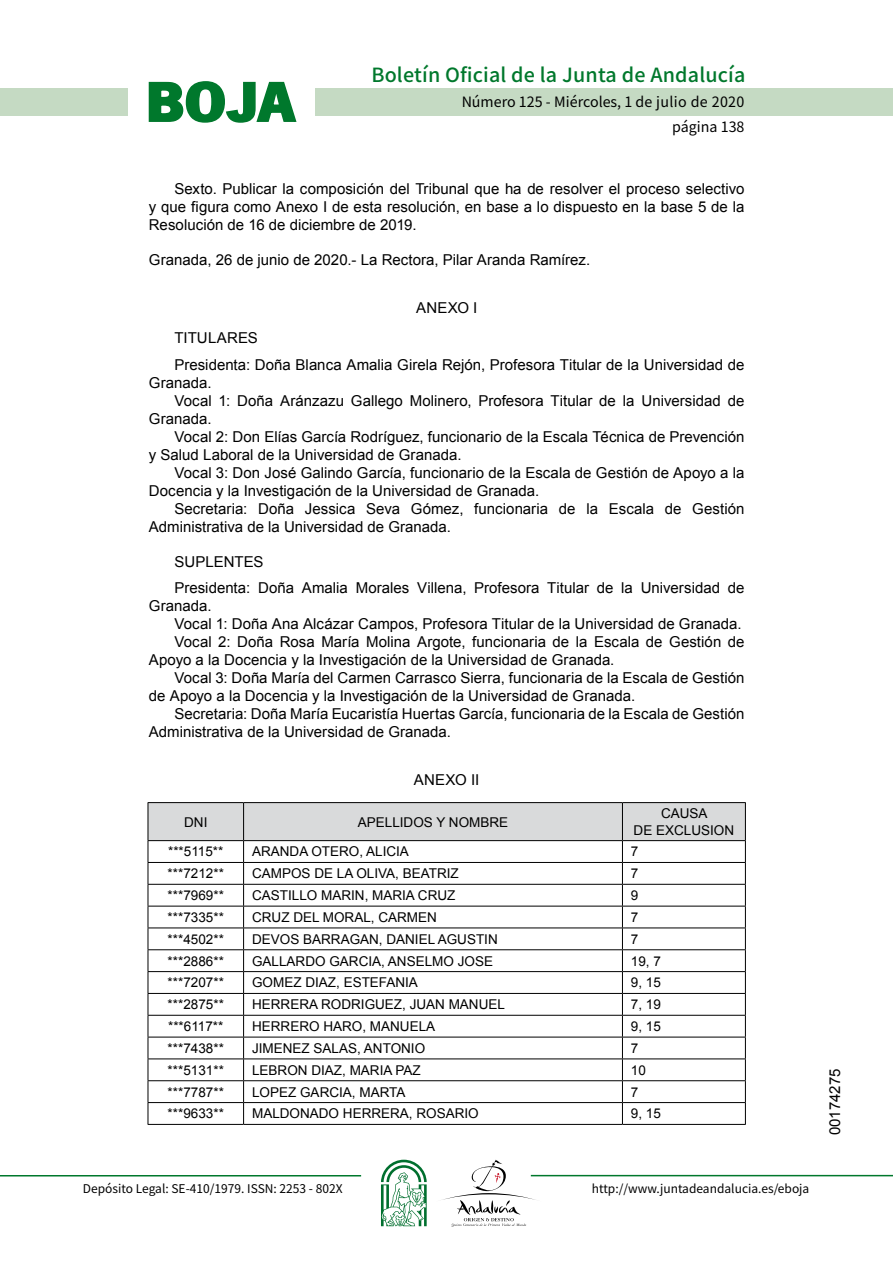
<style>
.page{position:relative;width:893px;height:1263px;background:#fff}
.page>*{position:absolute;margin:0;border:0;box-sizing:border-box;transform-origin:0 0}
.t1{font:700 57.75px "News Got T";color:#00782c;scale:1.14 1}
.t2{font:500 19.5px "Noto Sans HK";letter-spacing:.01em;color:#00782c}
.t3{font:15px/18px "Arial";color:#000}
.t4{font:14.25px/24.5px "Noto Sans HK";color:#000;text-align:right}
.t5{font:13.5px/16.2px "Arial";color:#000;text-align:center}
.t6{font:12px "Noto Sans HK";color:#000}
</style>
<div class="page">
<div style="left:315px;top:88px;width:577px;height:28px;background:#c5dac3"></div>
<div style="left:0;top:88px;width:128px;height:28px;background:#c5dac3"></div>
<hr style="left:0;top:1175px;width:361px;height:2px;background:#00782c">
<hr style="left:531px;top:1175px;width:361px;height:1px;background:#00782c">
<svg style="left:148px;top:81px;width:149px;height:42px"></svg>
<svg style="left:442px;top:1160px;width:100px;height:67px"></svg>
<svg style="left:381px;top:1160px;width:45px;height:66px"></svg>
<hr style="left:148px;top:802px;width:95px;height:1px;background:#000">
<hr style="left:243px;top:802px;width:379px;height:1px;background:#000">
<hr style="left:622px;top:802px;width:123px;height:1px;background:#000">
<svg style="left:148px;top:803px;width:598px;height:321px"></svg>
<hr style="left:148px;top:1124px;width:95px;height:1px;background:#000">
<hr style="left:243px;top:1124px;width:379px;height:1px;background:#000">
<hr style="left:622px;top:1124px;width:123px;height:1px;background:#000">
<h1 class="t1" style="left:145px;top:68px;width:133px">BOJA</h1>
<h2 class="t2" style="left:371px;top:64px;width:375px">Boletín Oficial de la Junta de Andalucía</h2>
<p class="t4" style="left:461px;top:90px;width:284px">Número 125 - Miércoles, 1 de julio de 2020 página 138</p>
<p class="t3" style="left:149px;top:180px;width:597px;text-align:justify;text-indent:26px">Sexto. Publicar la composición del Tribunal que ha de resolver el proceso selectivo y que figura como Anexo I de esta resolución, en base a lo dispuesto en la base 5 de la Resolución de 16 de diciembre de 2019.</p>
<p class="t3" style="left:149px;top:251px;width:443px">Granada, 26 de junio de 2020.- La Rectora, Pilar Aranda Ramírez.</p>
<p class="t3" style="left:416px;top:299px;width:63px">ANEXO I</p>
<p class="t3" style="left:174px;top:325px;width:571px;line-height:26.5px">TITULARES<br>Presidenta: Doña Blanca Amalia Girela Rejón, Profesora Titular de la Universidad de</p>
<p class="t3" style="left:149px;top:374px;width:64px">Granada.</p>
<p class="t3" style="left:174px;top:392px;width:571px">Vocal 1: Doña Aránzazu Gallego Molinero, Profesora Titular de la Universidad de</p>
<p class="t3" style="left:149px;top:410px;width:64px">Granada.</p>
<p class="t3" style="left:174px;top:428px;width:571px">Vocal 2: Don Elías García Rodríguez, funcionario de la Escala Técnica de Prevención</p>
<p class="t3" style="left:149px;top:446px;width:314px">y Salud Laboral de la Universidad de Granada.</p>
<p class="t3" style="left:174px;top:464px;width:571px">Vocal 3: Don José Galindo García, funcionario de la Escala de Gestión de Apoyo a la</p>
<p class="t3" style="left:149px;top:482px;width:392px">Docencia y la Investigación de la Universidad de Granada.</p>
<p class="t3" style="left:174px;top:500px;width:571px">Secretaria: Doña Jessica Seva Gómez, funcionaria de la Escala de Gestión</p>
<p class="t3" style="left:149px;top:518px;width:304px">Administrativa de la Universidad de Granada.</p>
<p class="t3" style="left:174px;top:549px;width:571px;line-height:26.5px">SUPLENTES<br>Presidenta: Doña Amalia Morales Villena, Profesora Titular de la Universidad de</p>
<p class="t3" style="left:149px;top:597px;width:64px">Granada.</p>
<p class="t3" style="left:174px;top:615px;width:568px">Vocal 1: Doña Ana Alcázar Campos, Profesora Titular de la Universidad de Granada.</p>
<p class="t3" style="left:174px;top:633px;width:571px">Vocal 2: Doña Rosa María Molina Argote, funcionaria de la Escala de Gestión de</p>
<p class="t3" style="left:149px;top:651px;width:467px">Apoyo a la Docencia y la Investigación de la Universidad de Granada.</p>
<p class="t3" style="left:174px;top:669px;width:571px">Vocal 3: Doña María del Carmen Carrasco Sierra, funcionaria de la Escala de Gestión</p>
<p class="t3" style="left:149px;top:687px;width:488px">de Apoyo a la Docencia y la Investigación de la Universidad de Granada.</p>
<p class="t3" style="left:174px;top:705px;width:571px">Secretaria: Doña María Eucaristía Huertas García, funcionaria de la Escala de Gestión</p>
<p class="t3" style="left:149px;top:723px;width:304px">Administrativa de la Universidad de Granada.</p>
<p class="t3" style="left:414px;top:771px;width:67px">ANEXO II</p>
<p class="t5" style="left:184px;top:814px;width:25px">DNI</p>
<p class="t5" style="left:358px;top:814px;width:152px">APELLIDOS Y NOMBRE</p>
<p class="t5" style="left:633px;top:806px;width:102px">CAUSA<br>DE EXCLUSION</p>
<p class="t5" style="left:168px;top:844px;width:57px">***5115**</p>
<p class="t5" style="left:252px;top:844px;width:158px">ARANDA OTERO, ALICIA</p>
<p class="t5" style="left:631px;top:844px;width:9px">7</p>
<p class="t5" style="left:168px;top:866px;width:58px">***7212**</p>
<p class="t5" style="left:252px;top:866px;width:208px">CAMPOS DE LA OLIVA, BEATRIZ</p>
<p class="t5" style="left:631px;top:866px;width:9px">7</p>
<p class="t5" style="left:168px;top:887px;width:58px">***7969**</p>
<p class="t5" style="left:252px;top:887px;width:205px">CASTILLO MARIN, MARIA CRUZ</p>
<p class="t5" style="left:631px;top:887px;width:9px">9</p>
<p class="t5" style="left:168px;top:909px;width:58px">***7335**</p>
<p class="t5" style="left:252px;top:909px;width:186px">CRUZ DEL MORAL, CARMEN</p>
<p class="t5" style="left:631px;top:909px;width:9px">7</p>
<p class="t5" style="left:168px;top:931px;width:58px">***4502**</p>
<p class="t5" style="left:252px;top:931px;width:247px">DEVOS BARRAGAN, DANIEL AGUSTIN</p>
<p class="t5" style="left:631px;top:931px;width:9px">7</p>
<p class="t5" style="left:168px;top:953px;width:58px">***2886**</p>
<p class="t5" style="left:252px;top:953px;width:242px">GALLARDO GARCIA, ANSELMO JOSE</p>
<p class="t5" style="left:631px;top:953px;width:32px">19, 7</p>
<p class="t5" style="left:168px;top:975px;width:58px">***7207**</p>
<p class="t5" style="left:252px;top:975px;width:167px">GOMEZ DIAZ, ESTEFANIA</p>
<p class="t5" style="left:631px;top:975px;width:32px">9, 15</p>
<p class="t5" style="left:168px;top:997px;width:58px">***2875**</p>
<p class="t5" style="left:252px;top:997px;width:254px">HERRERA RODRIGUEZ, JUAN MANUEL</p>
<p class="t5" style="left:631px;top:997px;width:32px">7, 19</p>
<p class="t5" style="left:168px;top:1018px;width:57px">***6117**</p>
<p class="t5" style="left:252px;top:1018px;width:185px">HERRERO HARO, MANUELA</p>
<p class="t5" style="left:631px;top:1018px;width:32px">9, 15</p>
<p class="t5" style="left:168px;top:1040px;width:58px">***7438**</p>
<p class="t5" style="left:252px;top:1040px;width:175px">JIMENEZ SALAS, ANTONIO</p>
<p class="t5" style="left:631px;top:1040px;width:9px">7</p>
<p class="t5" style="left:168px;top:1062px;width:58px">***5131**</p>
<p class="t5" style="left:252px;top:1062px;width:170px">LEBRON DIAZ, MARIA PAZ</p>
<p class="t5" style="left:631px;top:1062px;width:17px">10</p>
<p class="t5" style="left:168px;top:1084px;width:58px">***7787**</p>
<p class="t5" style="left:252px;top:1084px;width:155px">LOPEZ GARCIA, MARTA</p>
<p class="t5" style="left:631px;top:1084px;width:9px">7</p>
<p class="t5" style="left:168px;top:1106px;width:58px">***9633**</p>
<p class="t5" style="left:252px;top:1106px;width:228px">MALDONADO HERRERA, ROSARIO</p>
<p class="t5" style="left:631px;top:1106px;width:32px">9, 15</p>
<p class="t6" style="left:83px;top:1181px;width:261px">Depósito Legal: SE-410/1979. ISSN: 2253 - 802X</p>
<p class="t6" style="left:592px;top:1181px;width:219px">http://www.juntadeandalucia.es/eboja</p>
<p class="t3" style="left:826px;top:1135px;width:68px;rotate:-90deg">00174275</p>
</div>
